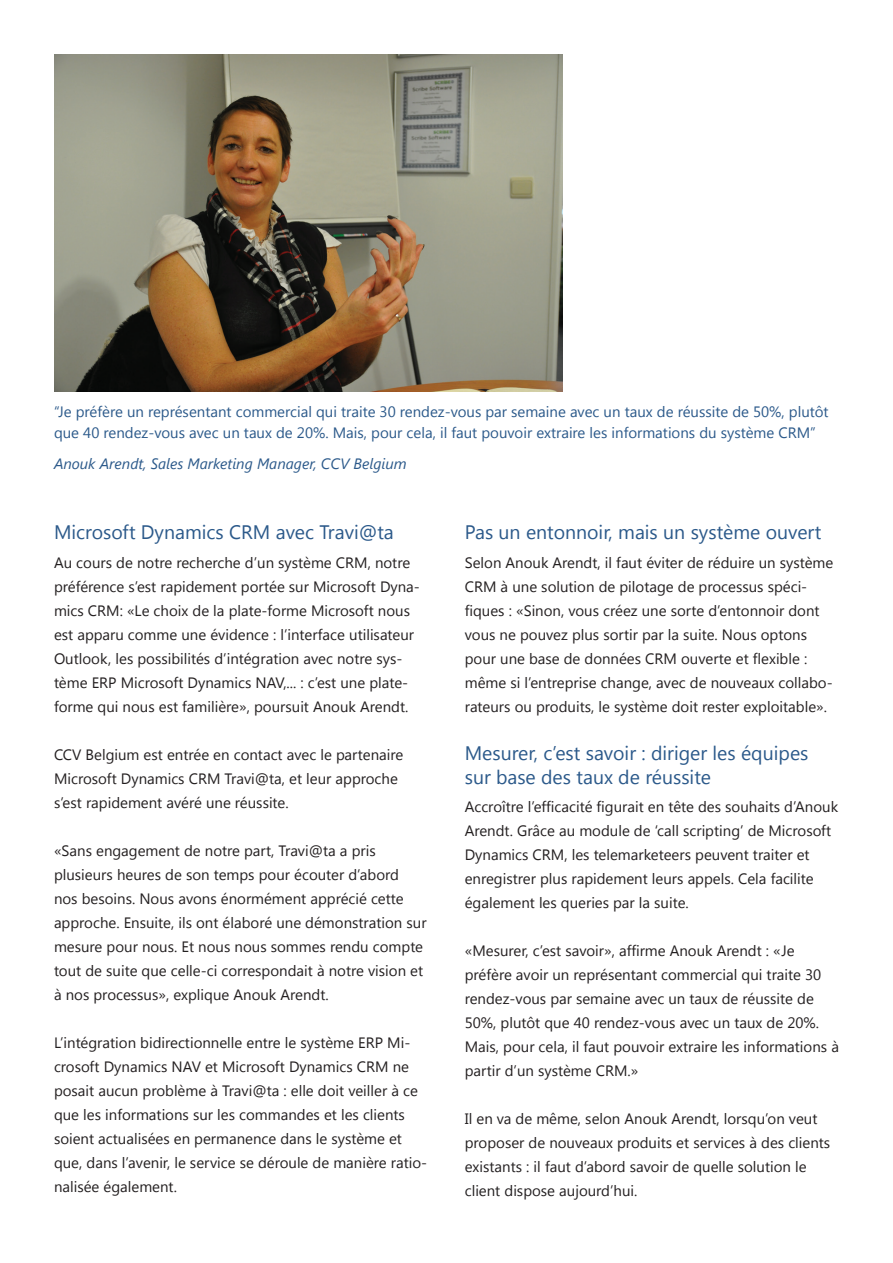
<style>
.page{position:relative;width:893px;height:1263px;background:#fff}
.page>*{position:absolute;margin:0;border:0;box-sizing:border-box;transform-origin:0 0}
.t1{font:19.5px/24px "Segoe UI";color:#2b598a}
.t2{font:15px/24px "Segoe UI";color:#231f20}
.t3{font:15px/21px "Segoe UI";color:#2b598a}
.t4{font:italic 15px "Segoe UI";color:#2b598a}
</style>
<div class="page">
<img style="left:54px;top:54px;width:508px;height:337px">
<p class="t3" style="left:54px;top:400px;width:776px">“Je préfère un représentant commercial qui traite 30 rendez-vous par semaine avec un taux de réussite de 50%, plutôt que 40 rendez-vous avec un taux de 20%. Mais, pour cela, il faut pouvoir extraire les informations du système CRM”</p>
<p class="t4" style="left:54px;top:453px;width:354px">Anouk Arendt, Sales Marketing Manager, CCV Belgium</p>
<h1 class="t1" style="left:54px;top:520px;width:341px">Microsoft Dynamics CRM avec Travi@ta</h1>
<p class="t2" style="left:54px;top:550px;width:367px">Au cours de notre recherche d’un système CRM, notre préférence s’est rapidement portée sur Microsoft Dyna&shy;mics CRM: «Le choix de la plate-forme Microsoft nous est apparu comme une évidence : l’interface utilisateur Outlook, les possibilités d’intégration avec notre sys&shy;tème ERP Microsoft Dynamics NAV,... : c’est une plate&shy;forme qui nous est familière», poursuit Anouk Arendt.</p>
<p class="t2" style="left:54px;top:742px;width:351px">CCV Belgium est entrée en contact avec le partenaire<br>Microsoft Dynamics CRM Travi@ta, et leur approche s’est rapidement avéré une réussite.</p>
<p class="t2" style="left:54px;top:838px;width:374px">«Sans engagement de notre part, Travi@ta a pris plusieurs heures de son temps pour écouter d’abord<br>nos besoins. Nous avons énormément apprécié cette approche. Ensuite, ils ont élaboré une démonstration sur mesure pour nous. Et nous nous sommes rendu compte tout de suite que celle-ci correspondait à notre vision et à nos processus», explique Anouk Arendt.</p>
<p class="t2" style="left:54px;top:1030px;width:375px">L’intégration bidirectionnelle entre le système ERP Mi&shy;crosoft Dynamics NAV et Microsoft Dynamics CRM ne posait aucun problème à Travi@ta : elle doit veiller à ce que les informations sur les commandes et les clients soient actualisées en permanence dans le système et que, dans l’avenir, le service se déroule de manière ratio&shy;nalisée également.</p>
<h1 class="t1" style="left:465px;top:520px;width:358px">Pas un entonnoir, mais un système ouvert</h1>
<p class="t2" style="left:465px;top:550px;width:370px">Selon Anouk Arendt, il faut éviter de réduire un système CRM à une solution de pilotage de processus spéci&shy;fiques : «Sinon, vous créez une sorte d’entonnoir dont vous ne pouvez plus sortir par la suite. Nous optons pour une base de données CRM ouverte et flexible : même si l’entreprise change, avec de nouveaux collabo&shy;rateurs ou produits, le système doit rester exploitable».</p>
<h1 class="t1" style="left:465px;top:740px;width:345px">Mesurer, c’est savoir : diriger les équipes sur base des taux de réussite</h1>
<p class="t2" style="left:465px;top:794px;width:375px">Accroître l’efficacité figurait en tête des souhaits d’Anouk Arendt. Grâce au module de ‘call scripting’ de Microsoft Dynamics CRM, les telemarketeers peuvent traiter et enregistrer plus rapidement leurs appels. Cela facilite également les queries par la suite.</p>
<p class="t2" style="left:465px;top:938px;width:376px">«Mesurer, c’est savoir», affirme Anouk Arendt : «Je préfère avoir un représentant commercial qui traite 30 rendez-vous par semaine avec un taux de réussite de 50%, plutôt que 40 rendez-vous avec un taux de 20%.<br>Mais, pour cela, il faut pouvoir extraire les informations à partir d’un système CRM.»</p>
<p class="t2" style="left:465px;top:1106px;width:367px">Il en va de même, selon Anouk Arendt, lorsqu’on veut proposer de nouveaux produits et services à des clients existants : il faut d’abord savoir de quelle solution le client dispose aujourd’hui.</p>
</div>
